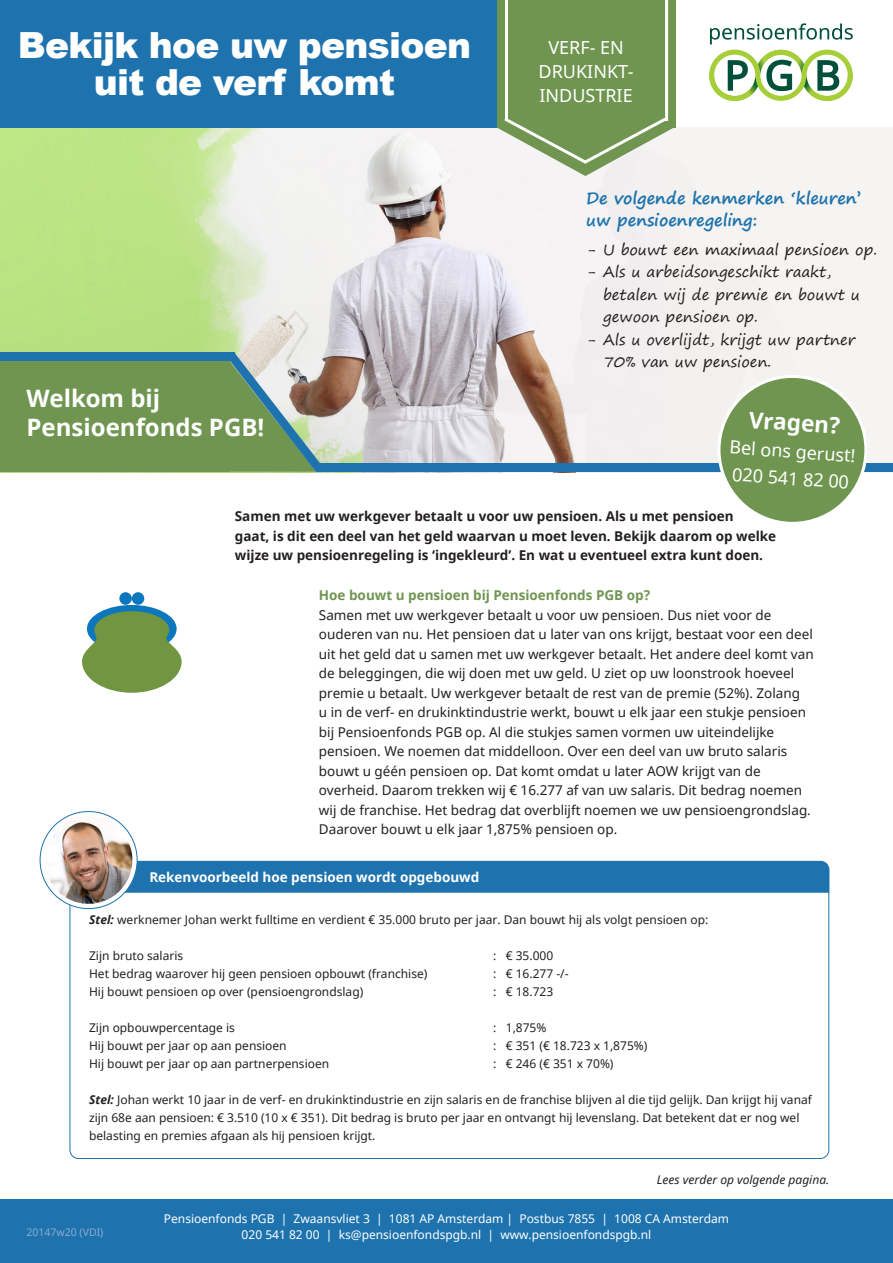
<style>
.page{position:relative;width:893px;height:1263px;background:#fff}
.page>*{position:absolute;margin:0;border:0;box-sizing:border-box;transform-origin:0 0}
.t1{font:900 36px/37.5px "Arial";letter-spacing:-.02em;color:#fff;text-align:center}
.t2{font:700 24px/28.5px "Noto Sans";color:#fff}
.t3{font:700 22.5px "Noto Sans";color:#fff}
.t4{font:18px "Noto Sans";color:#fff}
.t5{font:700 16.5px "Segoe Print";color:#1e73ae}
.t6{font:15px/22.5px "Segoe Print";color:#231f20}
.t7{font:13.5px/19.5px "Noto Sans";color:#231f20}
.t8{font:700 13.5px "Noto Sans";color:#231f20}
.t9{font:700 13.5px "Noto Sans";color:#6f9550}
.t10{font:700 13.5px "Noto Sans";color:#fff}
.t11{font:12px/18px "Noto Sans";color:#231f20}
.t12{font:12px "Noto Sans";color:#fff}
.t13{font:italic 12px "Noto Sans";color:#231f20}
.t14{font:10.5px "Noto Sans";color:#8daad1}
.s1{font-weight:700;font-style:italic}
</style>
<div class="page">
<div style="left:0;top:1199px;width:893px;height:64px;background:#1e73ae"></div>
<img style="left:0;top:128px;width:893px;height:335px">
<div style="left:0;top:0;width:561px;height:128px;background:#1e73ae"></div>
<svg style="left:493px;top:0;width:182px;height:176px"></svg>
<div style="left:0;top:361px;width:230px;height:111px;background:#6f9550"></div>
<svg style="left:710px;top:23px;width:143px;height:21px"></svg>
<svg style="left:709px;top:50px;width:144px;height:51px"></svg>
<div style="left:317px;top:463px;width:576px;height:9px;background:#1e73ae"></div>
<div style="left:0;top:353px;width:234px;height:8px;background:#1e73ae"></div>
<svg style="left:230px;top:353px;width:93px;height:119px;background:#90a78b"></svg>
<div style="left:719px;top:376px;width:147px;height:147px;background:#6f9550;border-radius:50%"></div>
<div style="left:717px;top:375px;width:150px;height:150px;border:3px solid #fff;border-radius:50%"></div>
<div style="left:87px;top:605px;width:90px;height:48px;background:#0c77bd;border-radius:50%"></div>
<svg style="left:82px;top:611px;width:100px;height:82px"></svg>
<div style="left:119px;top:592px;width:13px;height:13px;background:#0c77bd;border-radius:50%"></div>
<div style="left:132px;top:592px;width:12px;height:13px;background:#0c77bd;border-radius:50%"></div>
<div style="left:124px;top:861px;width:705px;height:32px;background:#1e73ae"></div>
<svg style="left:40px;top:811px;width:97px;height:97px"></svg>
<img style="left:43px;top:815px;width:91px;height:90px;border-radius:45px">
<div style="left:42px;top:813px;width:93px;height:94px;border:3px solid #fff;border-radius:50%"></div>
<p class="t1" style="left:18px;top:25px;width:454px">Bekijk hoe uw pensioen uit de verf komt</p>
<p class="t4" style="left:548px;top:36px;width:77px">VERF- EN</p>
<p class="t4" style="left:539px;top:60px;width:97px">DRUKINKT-</p>
<p class="t4" style="left:539px;top:84px;width:95px">INDUSTRIE</p>
<p class="t5" style="left:586px;top:183px;width:276px">De volgende kenmerken ‘kleuren’</p>
<p class="t5" style="left:586px;top:205px;width:173px">uw pensioenregeling:</p>
<p class="t6" style="left:586px;top:238px;width:293px">- U bouwt een maximaal pensioen op.</p>
<p class="t6" style="left:603px;top:260px;width:258px;text-indent:-17px">- Als u arbeidsongeschikt raakt, betalen wij de premie en bouwt u gewoon pensioen op.</p>
<p class="t6" style="left:603px;top:328px;width:254px;text-indent:-17px">- Als u overlijdt, krijgt uw partner<br>70% van uw pensioen.</p>
<p class="t2" style="left:27px;top:384px;width:239px">Welkom bij<br>Pensioenfonds PGB!</p>
<p class="t3" style="left:750px;top:404px;width:93px;rotate:4deg">Vragen?</p>
<p class="t4" style="left:730px;top:435px;width:128px;rotate:4deg">Bel ons gerust!</p>
<p class="t4" style="left:733px;top:462px;width:119px;rotate:4deg">020 541 82 00</p>
<p class="t8" style="left:235px;top:507px;width:500px">Samen met uw werkgever betaalt u voor uw pensioen. Als u met pensioen</p>
<p class="t8" style="left:235px;top:526px;width:543px">gaat, is dit een deel van het geld waarvan u moet leven. Bekijk daarom op welke</p>
<p class="t8" style="left:235px;top:546px;width:530px">wijze uw pensioenregeling is ‘ingekleurd’. En wat u eventueel extra kunt doen.</p>
<p class="t9" style="left:319px;top:586px;width:333px">Hoe bouwt u pensioen bij Pensioenfonds PGB op?</p>
<p class="t7" style="left:319px;top:605px;width:496px">Samen met uw werkgever betaalt u voor uw pensioen. Dus niet voor de ouderen van nu. Het pensioen dat u later van ons krijgt, bestaat voor een deel uit het geld dat u samen met uw werkgever betaalt. Het andere deel komt van de beleggingen, die wij doen met uw geld. U ziet op uw loonstrook hoeveel premie u betaalt. Uw werkgever betaalt de rest van de premie (52%). Zolang<br>u in de verf- en drukinktindustrie werkt, bouwt u elk jaar een stukje pensioen bij Pensioenfonds PGB op. Al die stukjes samen vormen uw uiteindelijke pensioen. We noemen dat middelloon. Over een deel van uw bruto salaris bouwt u géén pensioen op. Dat komt omdat u later AOW krijgt van de overheid. Daarom trekken wij € 16.277 af van uw salaris. Dit bedrag noemen wij de franchise. Het bedrag dat overblijft noemen we uw pensioengrondslag.<br>Daarover bouwt u elk jaar 1,875% pensioen op.</p>
<p class="t10" style="left:149px;top:868px;width:331px">Rekenvoorbeeld hoe pensioen wordt opgebouwd</p>
<p class="t11" style="left:89px;top:910px;width:621px"><span class="s1">Stel:</span> werknemer Johan werkt fulltime en verdient € 35.000 bruto per jaar. Dan bouwt hij als volgt pensioen op:</p>
<p class="t11" style="left:89px;top:946px;width:96px">Zijn bruto salaris</p>
<p class="t11" style="left:493px;top:946px;width:62px">: € 35.000</p>
<p class="t11" style="left:89px;top:964px;width:340px">Het bedrag waarover hij geen pensioen opbouwt (franchise)</p>
<p class="t11" style="left:493px;top:964px;width:77px">: € 16.277 -/-</p>
<p class="t11" style="left:89px;top:982px;width:276px">Hij bouwt pensioen op over (pensioengrondslag)</p>
<p class="t11" style="left:493px;top:982px;width:62px">: € 18.723</p>
<p class="t11" style="left:89px;top:1018px;width:147px">Zijn opbouwpercentage is</p>
<p class="t11" style="left:493px;top:1018px;width:55px">: 1,875%</p>
<p class="t11" style="left:89px;top:1036px;width:199px">Hij bouwt per jaar op aan pensioen</p>
<p class="t11" style="left:493px;top:1036px;width:156px">: € 351 (€ 18.723 x 1,875%)</p>
<p class="t11" style="left:89px;top:1054px;width:242px">Hij bouwt per jaar op aan partnerpensioen</p>
<p class="t11" style="left:493px;top:1054px;width:122px">: € 246 (€ 351 x 70%)</p>
<p class="t11" style="left:89px;top:1090px;width:724px"><span class="s1">Stel:</span> Johan werkt 10 jaar in de verf- en drukinktindustrie en zijn salaris en de franchise blijven al die tijd gelijk. Dan krijgt hij vanaf zijn 68e aan pensioen: € 3.510 (10 x € 351). Dit bedrag is bruto per jaar en ontvangt hij levenslang. Dat betekent dat er nog wel belasting en premies afgaan als hij pensioen krijgt.</p>
<p class="t14" style="left:27px;top:1225px;width:78px">20147w20 (VDI)</p>
<p class="t13" style="left:657px;top:1171px;width:174px">Lees verder op volgende pagina.</p>
<p class="t12" style="left:164px;top:1210px;width:567px">Pensioenfonds PGB | Zwaansvliet 3 | 1081 AP Amsterdam | Postbus 7855 | 1008 CA Amsterdam</p>
<p class="t12" style="left:242px;top:1226px;width:411px">020 541 82 00 | ks@pensioenfondspgb.nl | www.pensioenfondspgb.nl</p>
</div>
